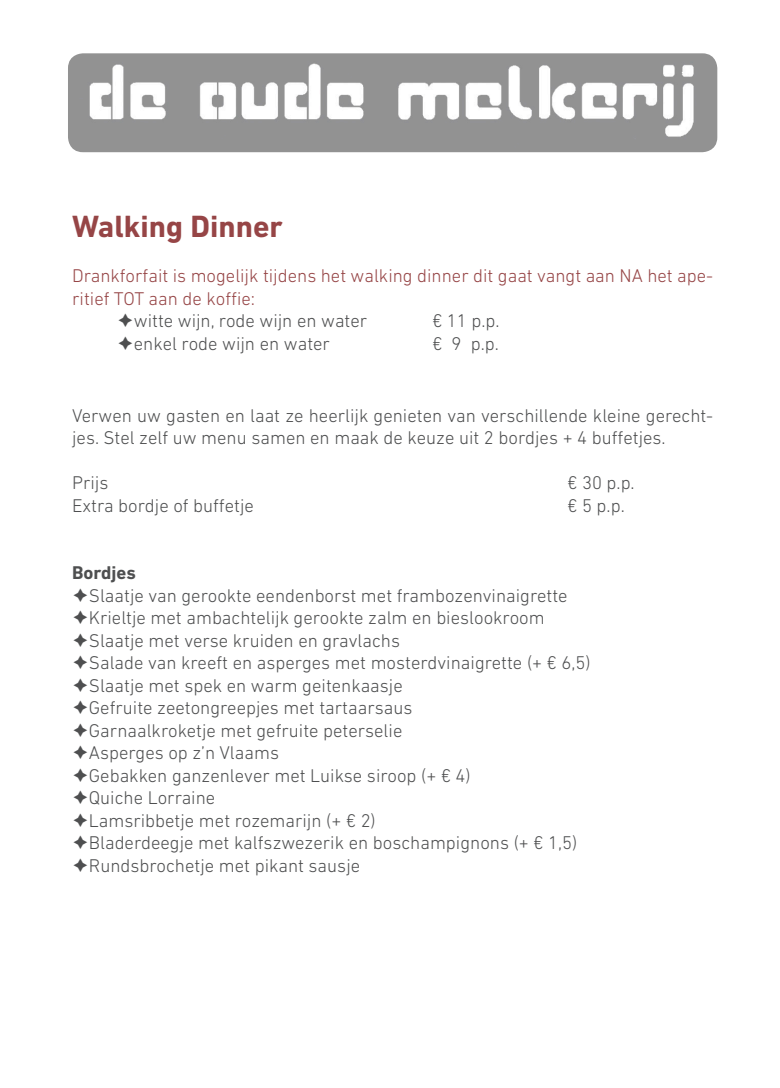
<style>
.page{position:relative;width:780px;height:1088px;background:#fff}
.page>*{position:absolute;margin:0;border:0;box-sizing:border-box;transform-origin:0 0}
.t1{font:700 31.25px "DIN Next LT Pro";color:#964546}
.t2{font:300 18.75px/22.5px "DIN Next LT Pro";color:#4e4f50}
.t3{font:300 18.75px/22.5px "DIN Next LT Pro";color:#964546}
.t4{font:700 18.75px "DIN Next LT Pro";color:#4e4f50}
</style>
<div class="page">
<img style="left:68px;top:53px;width:649px;height:99px">
<h1 class="t1" style="left:72px;top:208px;width:212px">Walking Dinner</h1>
<p class="t3" style="left:72px;top:264px;width:642px">Drankforfait is mogelijk tijdens het walking dinner dit gaat vangt aan NA het ape&shy;ritief TOT aan de koffie:</p>
<p class="t2" style="left:117px;top:309px;width:252px">➔witte wijn, rode wijn en water</p>
<p class="t2" style="left:432px;top:309px;width:69px">€ 11 p.p.</p>
<p class="t2" style="left:117px;top:332px;width:214px">➔enkel rode wijn en water</p>
<p class="t2" style="left:432px;top:332px;width:68px">€ 9 p.p.</p>
<p class="t2" style="left:72px;top:404px;width:642px">Verwen uw gasten en laat ze heerlijk genieten van verschillende kleine gerecht&shy;jes. Stel zelf uw menu samen en maak de keuze uit 2 bordjes + 4 buffetjes.</p>
<p class="t2" style="left:72px;top:471px;width:38px">Prijs</p>
<p class="t2" style="left:567px;top:471px;width:69px">€ 30 p.p.</p>
<p class="t2" style="left:72px;top:494px;width:183px">Extra bordje of buffetje</p>
<p class="t2" style="left:567px;top:494px;width:59px">€ 5 p.p.</p>
<p class="t4" style="left:72px;top:562px;width:65px">Bordjes</p>
<p class="t2" style="left:72px;top:584px;width:497px">➔Slaatje van gerookte eendenborst met frambozenvinaigrette</p>
<p class="t2" style="left:72px;top:606px;width:474px">➔Krieltje met ambachtelijk gerookte zalm en bieslookroom</p>
<p class="t2" style="left:72px;top:629px;width:329px">➔Slaatje met verse kruiden en gravlachs</p>
<p class="t2" style="left:72px;top:651px;width:520px">➔Salade van kreeft en asperges met mosterdvinaigrette (+ € 6,5)</p>
<p class="t2" style="left:72px;top:674px;width:332px">➔Slaatje met spek en warm geitenkaasje</p>
<p class="t2" style="left:72px;top:696px;width:342px">➔Gefruite zeetongreepjes met tartaarsaus</p>
<p class="t2" style="left:72px;top:719px;width:332px">➔Garnaalkroketje met gefruite peterselie</p>
<p class="t2" style="left:72px;top:741px;width:208px">➔Asperges op z’n Vlaams</p>
<p class="t2" style="left:72px;top:764px;width:400px">➔Gebakken ganzenlever met Luikse siroop (+ € 4)</p>
<p class="t2" style="left:72px;top:786px;width:145px">➔Quiche Lorraine</p>
<p class="t2" style="left:72px;top:809px;width:305px">➔Lamsribbetje met rozemarijn (+ € 2)</p>
<p class="t2" style="left:72px;top:831px;width:506px">➔Bladerdeegje met kalfszwezerik en boschampignons (+ € 1,5)</p>
<p class="t2" style="left:72px;top:854px;width:289px">➔Rundsbrochetje met pikant sausje</p>
</div>
